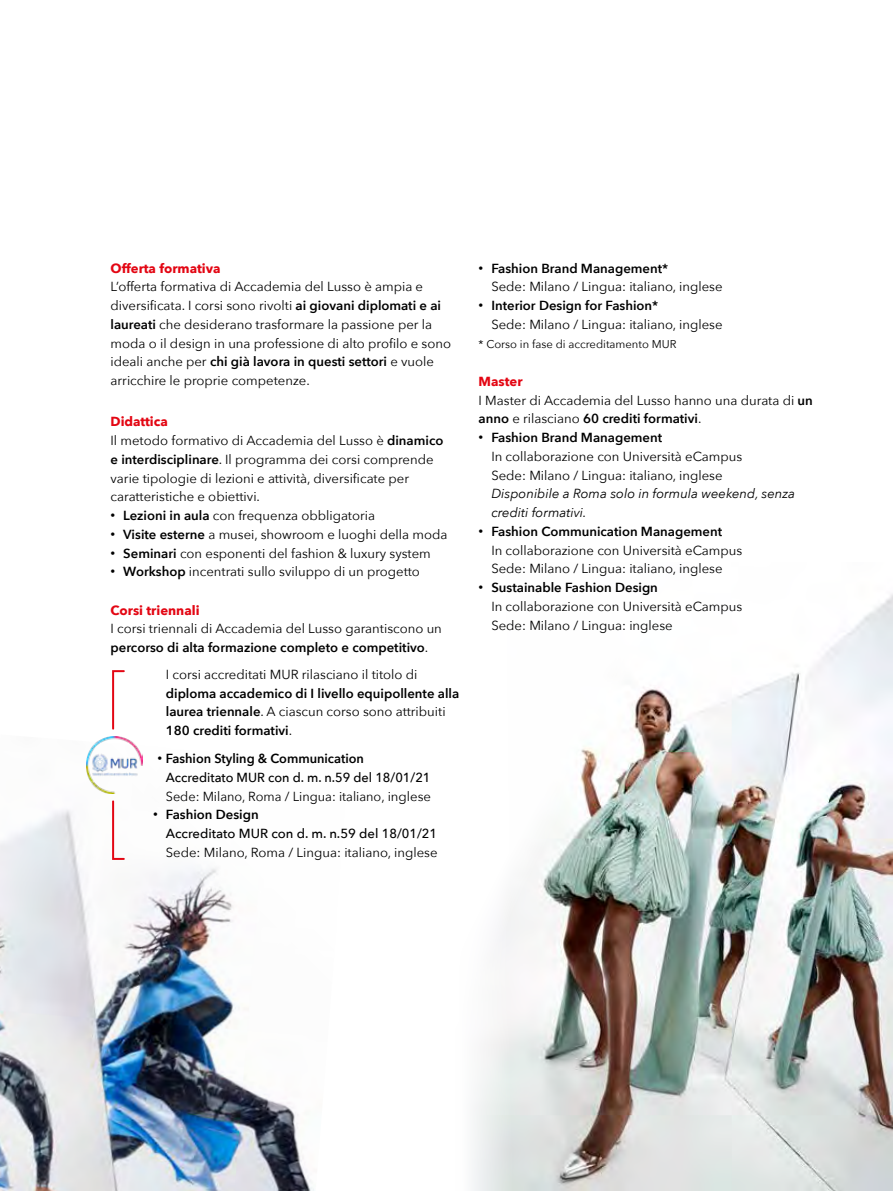
<style>
.page{position:relative;width:893px;height:1191px;background:#fff}
.page>*{position:absolute;margin:0;border:0;box-sizing:border-box;transform-origin:0 0}
.t1{font:13.2px/18.8px "Avenir Next";color:#000}
.t2{font:500 13.2px/18.8px "Avenir Next";color:#000}
.t3{font:600 13.2px/18.8px "Avenir Next";color:#000}
.t4{font:italic 13.2px/18.8px "Avenir Next";color:#000}
.t5{font:700 13.2px "Avenir Next";color:#e30613}
.t6{font:11.25px "Avenir Next";color:#000}
.s1{font-weight:600}
.s2{font-weight:700;color:#e30613}
.s3{font-family:"Arial";font-size:13.5px}
.s4{font-weight:400}
.s5{font-family:"Arial";font-weight:400;font-size:13.5px}
</style>
<div class="page">
<img style="left:473px;top:594px;width:420px;height:597px">
<img style="left:0;top:793px;width:314px;height:398px">
<img style="left:86px;top:736px;width:57px;height:57px">
<svg style="left:111px;top:799px;width:15px;height:62px"></svg>
<svg style="left:112px;top:670px;width:13px;height:60px"></svg>
<p class="t5" style="left:111px;top:256px;width:112px">Offerta formativa</p>
<p class="t1" style="left:111px;top:277px;width:342px">L’offerta formativa di Accademia del Lusso è ampia e diversificata. I corsi sono rivolti <span class="s1">ai giovani diplomati e ai laureati</span> che desiderano trasformare la passione per la moda o il design in una professione di alto profilo e sono ideali anche per <span class="s1">chi già lavora in questi settori</span> e vuole arricchire le proprie competenze.</p>
<p class="t1" style="left:111px;top:412px;width:334px"><span class="s2">Didattica<br></span>Il metodo formativo di Accademia del Lusso è <span class="s1">dinamico e interdisciplinare</span>. Il programma dei corsi comprende varie tipologie di lezioni e attività, diversificate per caratteristiche e obiettivi.</p>
<p class="t1" style="left:111px;top:505px;width:266px"><span class="s3">•</span> <span class="s1">Lezioni in aula</span> con frequenza obbligatoria</p>
<p class="t1" style="left:111px;top:524px;width:338px"><span class="s3">•</span> <span class="s1">Visite esterne</span> a musei, showroom e luoghi della moda</p>
<p class="t1" style="left:111px;top:543px;width:322px"><span class="s3">•</span> <span class="s1">Seminari</span> con esponenti del fashion &amp; luxury system</p>
<p class="t1" style="left:111px;top:562px;width:311px"><span class="s3">•</span> <span class="s1">Workshop</span> incentrati sullo sviluppo di un progetto</p>
<p class="t5" style="left:111px;top:598px;width:91px">Corsi triennali</p>
<p class="t1" style="left:111px;top:619px;width:333px">I corsi triennali di Accademia del Lusso garantiscono un <span class="s1">percorso di alta formazione completo e competitivo</span>.</p>
<p class="t1" style="left:166px;top:664px;width:253px">I corsi accreditati MUR rilasciano il titolo di</p>
<p class="t3" style="left:166px;top:683px;width:295px">diploma accademico di I livello equipollente alla laurea triennale<span class="s4">. A ciascun corso sono attribuiti<br></span>180 crediti formativi<span class="s4">.</span></p>
<p class="t2" style="left:166px;top:748px;width:266px;text-indent:-9px"><span class="s5">•</span> <span class="s1">Fashion Styling &amp; Communication<br></span>Accreditato MUR con d. m. n.59 del 18/01/21</p>
<p class="t1" style="left:166px;top:786px;width:267px">Sede: Milano, Roma / Lingua: italiano, inglese</p>
<p class="t2" style="left:166px;top:805px;width:273px;text-indent:-13px"><span class="s5">•</span> <span class="s1">Fashion Design<br></span>Accreditato MUR con d. m. n.59 del 18/01/21</p>
<p class="t1" style="left:166px;top:842px;width:273px">Sede: Milano, Roma / Lingua: italiano, inglese</p>
<p class="t1" style="left:491px;top:258px;width:233px;text-indent:-13px"><span class="s3">•</span> <span class="s1">Fashion Brand Management*<br></span>Sede: Milano / Lingua: italiano, inglese</p>
<p class="t1" style="left:491px;top:295px;width:233px;text-indent:-13px"><span class="s3">•</span> <span class="s1">Interior Design for Fashion*<br></span>Sede: Milano / Lingua: italiano, inglese</p>
<p class="t6" style="left:479px;top:334px;width:199px">* Corso in fase di accreditamento MUR</p>
<p class="t1" style="left:479px;top:371px;width:336px"><span class="s2">Master<br></span>I Master di Accademia del Lusso hanno una durata di <span class="s1">un anno</span> e rilasciano <span class="s1">60 crediti formativi</span>.</p>
<p class="t1" style="left:491px;top:427px;width:253px;text-indent:-13px"><span class="s3">•</span> <span class="s1">Fashion Brand Management<br></span>In collaborazione con Università eCampus<br>Sede: Milano / Lingua: italiano, inglese</p>
<p class="t4" style="left:491px;top:484px;width:305px">Disponibile a Roma solo in formula weekend, senza crediti formativi.</p>
<p class="t1" style="left:491px;top:521px;width:253px;text-indent:-13px"><span class="s3">•</span> <span class="s1">Fashion Communication Management<br></span>In collaborazione con Università eCampus<br>Sede: Milano / Lingua: italiano, inglese</p>
<p class="t1" style="left:491px;top:577px;width:253px;text-indent:-13px"><span class="s3">•</span> <span class="s1">Sustainable Fashion Design<br></span>In collaborazione con Università eCampus<br>Sede: Milano / Lingua: inglese</p>
</div>
